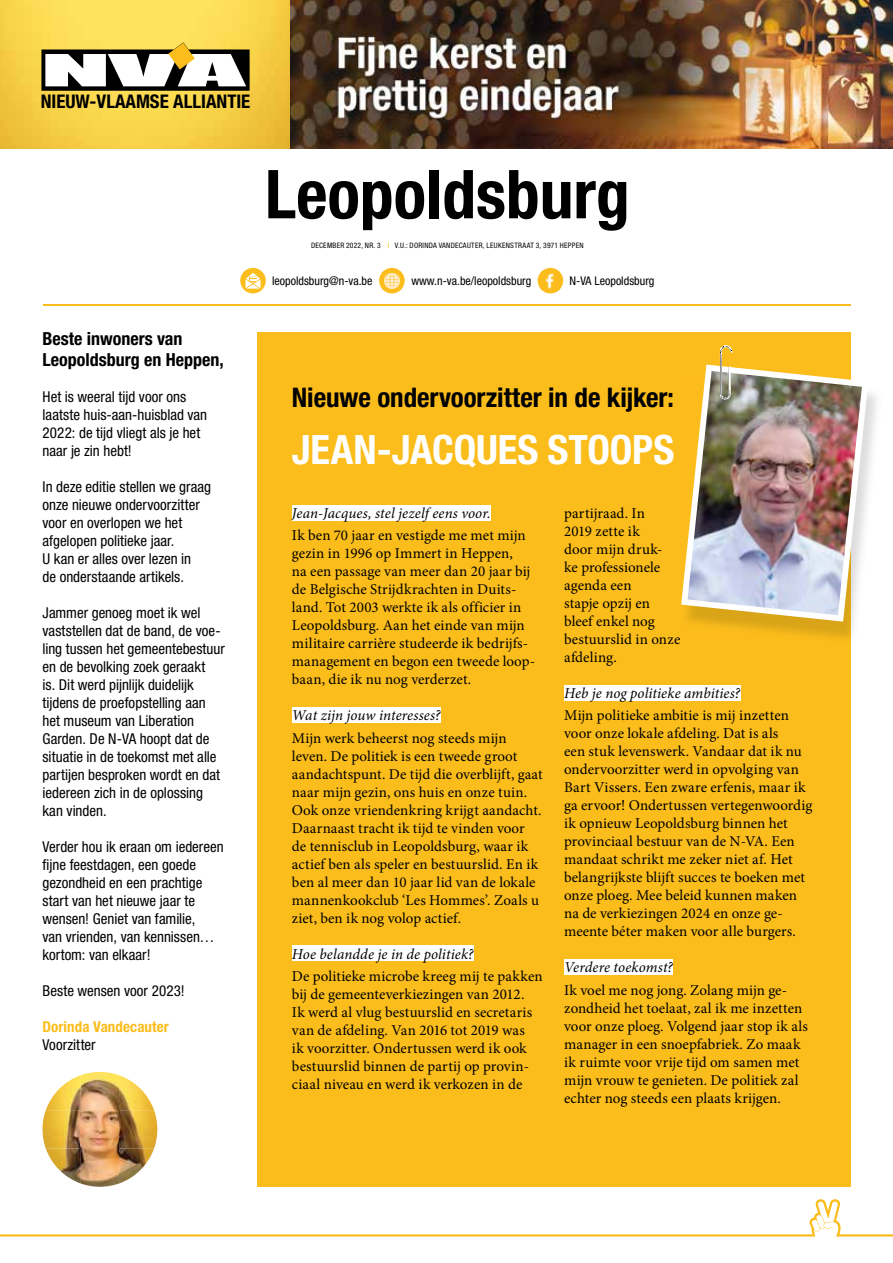
<style>
.page{position:relative;width:893px;height:1263px;background:#fff}
.page>*{position:absolute;margin:0;border:0;box-sizing:border-box;transform-origin:0 0}
.t1{font:700 condensed 67.5px "Helvetica Neue LT Std";color:#000}
.t2{font:700 condensed 40.5px "Helvetica Neue LT Std";letter-spacing:-.005em;color:#fff}
.t3{font:700 condensed 27px "Helvetica Neue LT Std";color:#000}
.t4{font:700 condensed 18.9px "Helvetica Neue LT Std";color:#000}
.t5{font:700 condensed 18px/21px "Helvetica Neue LT Std";color:#000}
.t6{font:15px/18px "Minion Pro";letter-spacing:.005em;color:#000}
.t7{font:condensed 15px/18px "Helvetica Neue LT Std";color:#000}
.t8{font:italic 15px "Minion Pro";letter-spacing:.005em;color:#000}
.t9{font:700 condensed 15px "Helvetica Neue LT Std";letter-spacing:.005em;color:#fbbd1b}
.t10{font:condensed 12px "Helvetica Neue LT Std";color:#000}
.t11{font:condensed 7.5px "Helvetica Neue LT Std";letter-spacing:.035em;color:#000}
.s1{color:#fbbd1b}
</style>
<div class="page">
<div style="left:256px;top:332px;width:594px;height:854px;background:#fbbd1b"></div>
<div style="left:292px;top:505px;width:199px;height:15px;background:#fff"></div>
<div style="left:292px;top:708px;width:148px;height:15px;background:#fff"></div>
<div style="left:292px;top:946px;width:181px;height:15px;background:#fff"></div>
<div style="left:564px;top:685px;width:176px;height:15px;background:#fff"></div>
<div style="left:564px;top:960px;width:109px;height:15px;background:#fff"></div>
<img style="left:289px;top:0;width:604px;height:149px">
<img style="left:46px;top:1075px;width:35px;height:35px">
<img style="left:81px;top:1072px;width:38px;height:38px">
<img style="left:119px;top:1075px;width:35px;height:35px">
<img style="left:43px;top:1110px;width:114px;height:38px">
<img style="left:46px;top:1148px;width:35px;height:35px">
<img style="left:81px;top:1148px;width:38px;height:39px">
<img style="left:119px;top:1148px;width:35px;height:35px">
<img style="left:697px;top:393px;width:180px;height:251px">
<img style="left:681px;top:365px;width:187px;height:257px">
<svg style="left:720px;top:345px;width:12px;height:55px"></svg>
<hr style="left:43px;top:305px;width:807px;height:1px;background:#fbbd1b">
<svg style="left:0;top:0;width:289px;height:149px;background:#f7d24a"></svg>
<svg style="left:41px;top:42px;width:209px;height:49px"></svg>
<svg style="left:240px;top:268px;width:26px;height:25px"></svg>
<svg style="left:246px;top:273px;width:14px;height:16px"></svg>
<div style="left:538px;top:268px;width:25px;height:25px;background:#fbbd1b;border-radius:50%"></div>
<img style="left:541px;top:271px;width:19px;height:19px">
<div style="left:379px;top:268px;width:26px;height:25px;background:#fbbd1b;border-radius:50%"></div>
<img style="left:382px;top:271px;width:19px;height:19px">
<svg style="left:0;top:1199px;width:893px;height:37px"></svg>
<p class="t4" style="left:41px;top:90px;width:211px">NIEUW-VLAAMSE ALLIANTIE</p>
<p class="t5" style="left:43px;top:327px;width:183px">Beste inwoners van<br>Leopoldsburg en Heppen,</p>
<p class="t7" style="left:43px;top:387px;width:166px">Het is weeral tijd voor ons laatste huis-aan-huisblad van<br>2022: de tijd vliegt als je het naar je zin hebt!</p>
<p class="t7" style="left:43px;top:477px;width:170px">In deze editie stellen we graag onze nieuwe ondervoorzitter voor en overlopen we het afgelopen politieke jaar.<br>U kan er alles over lezen in<br>de onderstaande artikels.</p>
<p class="t7" style="left:43px;top:603px;width:184px">Jammer genoeg moet ik wel vaststellen dat de band, de voe&shy;ling tussen het gemeentebestuur en de bevolking zoek geraakt<br>is. Dit werd pijnlijk duidelijk tijdens de proefopstelling aan het museum van Liberation<br>Garden. De N-VA hoopt dat de situatie in de toekomst met alle partijen besproken wordt en dat iedereen zich in de oplossing kan vinden.</p>
<p class="t7" style="left:43px;top:837px;width:183px">Verder hou ik eraan om iedereen fijne feestdagen, een goede gezondheid en een prachtige start van het nieuwe jaar te wensen! Geniet van familie,<br>van vrienden, van kennissen… kortom: van elkaar!</p>
<p class="t7" style="left:43px;top:981px;width:144px">Beste wensen voor 2023!</p>
<p class="t9" style="left:43px;top:1017px;width:128px">Dorinda Vandecauter</p>
<p class="t7" style="left:43px;top:1035px;width:55px">Voorzitter</p>
<h1 class="t1" style="left:265px;top:153px;width:366px">Leopoldsburg</h1>
<p class="t11" style="left:311px;top:241px;width:274px">DECEMBER 2022, NR. 3 <span class="s1">I</span> V.U.: DORINDA VANDECAUTER, LEUKENSTRAAT 3, 3971 HEPPEN</p>
<p class="t10" style="left:272px;top:274px;width:102px">leopoldsburg@n-va.be</p>
<p class="t10" style="left:411px;top:274px;width:121px">www.n-va.be/leopoldsburg</p>
<p class="t10" style="left:570px;top:274px;width:86px">N-VA Leopoldsburg</p>
<h3 class="t3" style="left:292px;top:381px;width:384px">Nieuwe ondervoorzitter in de kijker:</h3>
<h2 class="t2" style="left:292px;top:425px;width:384px">JEAN-JACQUES STOOPS</h2>
<p class="t8" style="left:292px;top:503px;width:200px">Jean-Jacques, stel jezelf eens voor.</p>
<p class="t6" style="left:292px;top:527px;width:245px">Ik ben 70 jaar en vestigde me met mijn gezin in 1996 op Immert in Heppen,<br>na een passage van meer dan 20 jaar bij de Belgische Strijdkrachten in Duits&shy;land. Tot 2003 werkte ik als officier in Leopoldsburg. Aan het einde van mijn militaire carrière studeerde ik bedrijfs&shy;management en begon een tweede loop&shy;baan, die ik nu nog verderzet.</p>
<p class="t8" style="left:292px;top:705px;width:150px">Wat zijn jouw interesses?</p>
<p class="t6" style="left:292px;top:729px;width:252px">Mijn werk beheerst nog steeds mijn leven. De politiek is een tweede groot aandachtspunt. De tijd die overblijft, gaat naar mijn gezin, ons huis en onze tuin.<br>Ook onze vriendenkring krijgt aandacht.<br>Daarnaast tracht ik tijd te vinden voor de tennisclub in Leopoldsburg, waar ik actief ben als speler en bestuurslid. En ik ben al meer dan 10 jaar lid van de lokale mannenkookclub ‘Les Hommes’. Zoals u ziet, ben ik nog volop actief.</p>
<p class="t8" style="left:292px;top:944px;width:183px">Hoe belandde je in de politiek?</p>
<p class="t6" style="left:292px;top:967px;width:252px">De politieke microbe kreeg mij te pakken bij de gemeenteverkiezingen van 2012.<br>Ik werd al vlug bestuurslid en secretaris van de afdeling. Van 2016 tot 2019 was<br>ik voorzitter. Ondertussen werd ik ook bestuurslid binnen de partij op provin&shy;ciaal niveau en werd ik verkozen in de</p>
<p class="t6" style="left:564px;top:504px;width:118px">partijraad. In<br>2019 zette ik<br>door mijn druk-<br>ke professionele agenda een<br>stapje opzij en bleef enkel nog bestuurslid in onze afdeling.</p>
<p class="t8" style="left:564px;top:683px;width:177px">Heb je nog politieke ambities?</p>
<p class="t6" style="left:564px;top:707px;width:250px">Mijn politieke ambitie is mij inzetten voor onze lokale afdeling. Dat is als<br>een stuk levenswerk. Vandaar dat ik nu ondervoorzitter werd in opvolging van Bart Vissers. Een zware erfenis, maar ik ga ervoor! Ondertussen vertegenwoordig ik opnieuw Leopoldsburg binnen het provinciaal bestuur van de N-VA. Een mandaat schrikt me zeker niet af. Het belangrijkste blijft succes te boeken met onze ploeg. Mee beleid kunnen maken na de verkiezingen 2024 en onze ge&shy;meente béter maken voor alle burgers.</p>
<p class="t8" style="left:564px;top:957px;width:110px">Verdere toekomst?</p>
<p class="t6" style="left:564px;top:981px;width:245px">Ik voel me nog jong. Zolang mijn ge&shy;zondheid het toelaat, zal ik me inzetten voor onze ploeg. Volgend jaar stop ik als manager in een snoepfabriek. Zo maak ik ruimte voor vrije tijd om samen met mijn vrouw te genieten. De politiek zal echter nog steeds een plaats krijgen.</p>
</div>
